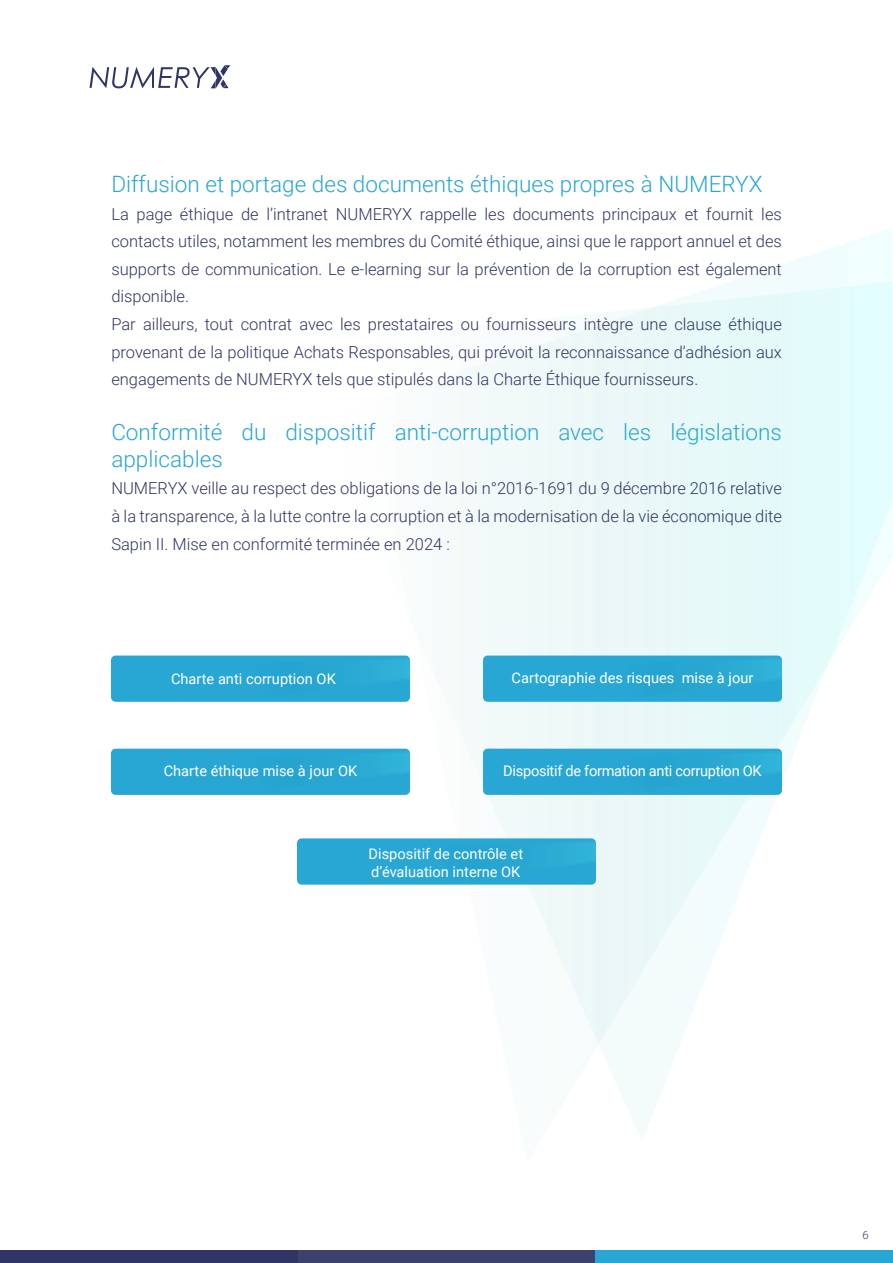
<style>
.page{position:relative;width:893px;height:1263px;background:#fff}
.page>*{position:absolute;margin:0;border:0;box-sizing:border-box;transform-origin:0 0}
.t1{font:300 22.5px/27px "Roboto";color:#28a6d4}
.t2{font:300 16.5px/27.6px "Roboto";color:#303565}
.t3{font:14.7px/17.5px "Roboto";color:#fff}
.t4{font:14.7px "Roboto";letter-spacing:-.02em;color:#fff}
.t5{font:300 11.25px "Roboto";color:#303565}
</style>
<div class="page">
<svg style="left:320px;top:228px;width:572px;height:911px"></svg>
<div style="left:0;top:1250px;width:298px;height:13px;background:#303565"></div>
<div style="left:298px;top:1250px;width:297px;height:13px;background:#3c416d"></div>
<div style="left:595px;top:1250px;width:298px;height:13px;background:#28a6d4"></div>
<svg style="left:90px;top:65px;width:140px;height:23px"></svg>
<div style="left:111px;top:655px;width:299px;height:47px;background:#28a6d4;border-radius:5px"></div>
<svg style="left:392px;top:658px;width:18px;height:22px"></svg>
<div style="left:111px;top:749px;width:299px;height:46px;background:#28a6d4;border-radius:5px"></div>
<svg style="left:392px;top:751px;width:18px;height:22px"></svg>
<div style="left:483px;top:655px;width:299px;height:47px;background:#28a6d4;border-radius:5px"></div>
<svg style="left:764px;top:658px;width:18px;height:22px"></svg>
<div style="left:483px;top:749px;width:299px;height:46px;background:#28a6d4;border-radius:5px"></div>
<svg style="left:764px;top:751px;width:18px;height:22px"></svg>
<div style="left:297px;top:838px;width:299px;height:47px;background:#28a6d4;border-radius:5px"></div>
<svg style="left:578px;top:840px;width:18px;height:22px"></svg>
<h1 class="t1" style="left:111px;top:170px;width:653px">Diffusion et portage des documents éthiques propres à NUMERYX</h1>
<p class="t2" style="left:111px;top:199px;width:672px">La page éthique de l’intranet NUMERYX rappelle les documents principaux et fournit les contacts utiles, notamment les membres du Comité éthique, ainsi que le rapport annuel et des supports de communication. Le e-learning sur la prévention de la corruption est également disponible.<br>Par ailleurs, tout contrat avec les prestataires ou fournisseurs intègre une clause éthique provenant de la politique Achats Responsables, qui prévoit la reconnaissance d’adhésion aux engagements de NUMERYX tels que stipulés dans la Charte Éthique fournisseurs.</p>
<h1 class="t1" style="left:111px;top:417px;width:672px">Conformité du dispositif anti-corruption avec les législations applicables</h1>
<p class="t2" style="left:111px;top:474px;width:672px;text-align:justify">NUMERYX veille au respect des obligations de la loi n°2016-1691 du 9 décembre 2016 relative à la transparence, à la lutte contre la corruption et à la modernisation de la vie économique dite Sapin II. Mise en conformité terminée en 2024 :</p>
<p class="t3" style="left:171px;top:669px;width:166px">Charte anti corruption OK</p>
<p class="t3" style="left:512px;top:669px;width:243px">Cartographie des risques mise à jour</p>
<p class="t3" style="left:164px;top:762px;width:195px">Charte éthique mise à jour OK</p>
<p class="t4" style="left:503px;top:761px;width:260px">Dispositif de formation anti corruption OK</p>
<p class="t3" style="left:369px;top:844px;width:156px">Dispositif de contrôle et d’évaluation interne OK</p>
<p class="t5" style="left:862px;top:1227px;width:8px">6</p>
</div>
